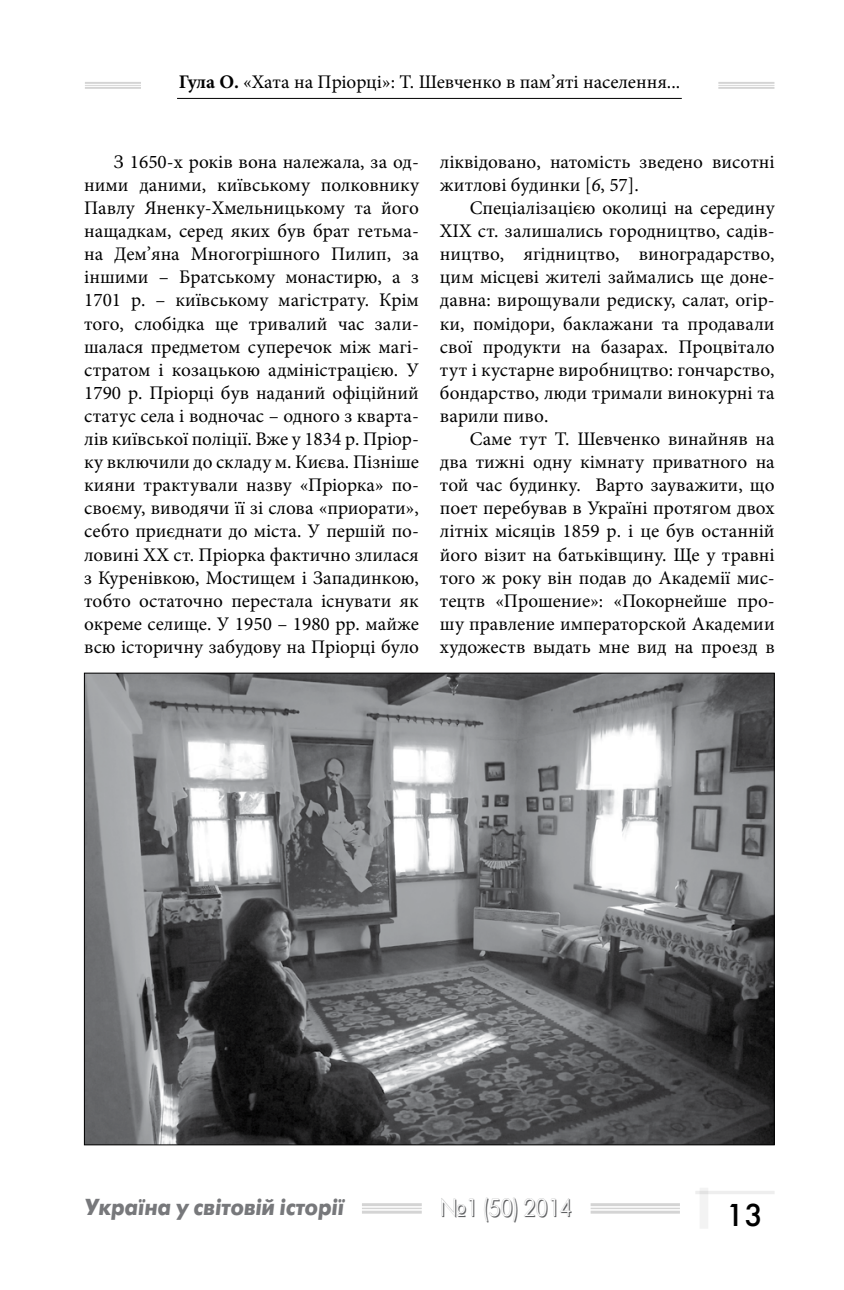
<style>
.page{position:relative;width:844px;height:1290px;background:#fff}
.page>*{position:absolute;margin:0;border:0;box-sizing:border-box;transform-origin:0 0}
.t1{font:31.5px "Futura Futuris";color:#000}
.t2{font:24.5px "Futura Futuris Shadow";color:#5f6062;scale:.93 1}
.t3{font:italic 700 23.1px "Futura Futuris";color:#77787b;scale:.91 1}
.t4{font:19.25px/23.1px "Minion Pro";color:#000;text-align:justify}
.s1{font-weight:700}
.s2{font-style:italic}
</style>
<div class="page">
<hr style="left:85px;top:82px;width:56px;height:2px;background:#000">
<hr style="left:85px;top:85px;width:56px;height:1px;background:#000">
<hr style="left:85px;top:87px;width:56px;height:2px;background:#000">
<hr style="left:718px;top:82px;width:56px;height:2px;background:#000">
<hr style="left:718px;top:85px;width:56px;height:1px;background:#000">
<hr style="left:718px;top:87px;width:56px;height:2px;background:#000">
<hr style="left:177px;top:98px;width:504px;height:1px;background:#000">
<hr style="left:362px;top:1203px;width:59px;height:3px;background:#000">
<hr style="left:362px;top:1207px;width:59px;height:2px;background:#000">
<hr style="left:362px;top:1210px;width:59px;height:3px;background:#000">
<hr style="left:590px;top:1203px;width:89px;height:3px;background:#000">
<hr style="left:590px;top:1207px;width:89px;height:2px;background:#000">
<hr style="left:590px;top:1210px;width:89px;height:3px;background:#000">
<hr style="left:695px;top:1191px;width:79px;height:3px;background:#000">
<svg style="left:699px;top:1188px;width:9px;height:40px"></svg>
<img style="left:86px;top:675px;width:686px;height:468px">
<p class="t4" style="left:179px;top:71px;width:503px"><span class="s1">Гула О.</span> «Хата на Пріорці»: Т. Шевченко в пам’яті населення...</p>
<p class="t4" style="left:84px;top:150px;width:336px;text-indent:30px">З 1650-х років вона належала, за од&shy;ними даними, київському полковнику Павлу Яненку-Хмельницькому та його нащадкам, серед яких був брат гетьма&shy;на Дем’яна Многогрішного Пилип, за іншими – Братському монастирю, а з 1701 р. – київському магістрату. Крім того, слобідка ще тривалий час зали&shy;шалася предметом суперечок між магі&shy;стратом і козацькою адміністрацією. У 1790 р. Пріорці був наданий офіційний статус села і водночас – одного з кварта&shy;лів київської поліції. Вже у 1834 р. Пріор&shy;ку включили до складу м. Києва. Пізніше кияни трактували назву «Пріорка» по&shy;своєму, виводячи її зі слова «приорати», себто приєднати до міста. У першій по&shy;ловині XX ст. Пріорка фактично злилася з Куренівкою, Мостищем і Западинкою, тобто остаточно перестала існувати як окреме селище. У 1950 – 1980 рр. майже всю історичну забудову на Пріорці було</p>
<p class="t4" style="left:440px;top:150px;width:336px">ліквідовано, натомість зведено висотні житлові будинки [<span class="s2">6</span>, 57].</p>
<p class="t4" style="left:440px;top:196px;width:336px;text-indent:30px">Спеціалізацією околиці на середину ХІХ ст. залишались городництво, садів&shy;ництво, ягідництво, виноградарство, цим місцеві жителі займались ще доне&shy;давна: вирощували редиску, салат, огір&shy;ки, помідори, баклажани та продавали свої продукти на базарах. Процвітало тут і кустарне виробництво: гончарство, бондарство, люди тримали винокурні та варили пиво.</p>
<p class="t4" style="left:440px;top:427px;width:336px;text-indent:30px">Саме тут Т. Шевченко винайняв на два тижні одну кімнату приватного на той час будинку. Варто зауважити, що поет перебував в Україні протягом двох літніх місяців 1859 р. і це був останній його візит на батьківщину. Ще у травні того ж року він подав до Академії мис&shy;тецтв «Прошение»: «Покорнейше про&shy;шу правление императорской Академии художеств выдать мне вид на проезд в</p>
<p class="t3" style="left:84px;top:1193px;width:287px">Україна у світовій історії</p>
<p class="t2" style="left:439px;top:1194px;width:144px">№1 (50) 2014</p>
<h1 class="t1" style="left:725px;top:1195px;width:39px">13</h1>
</div>
